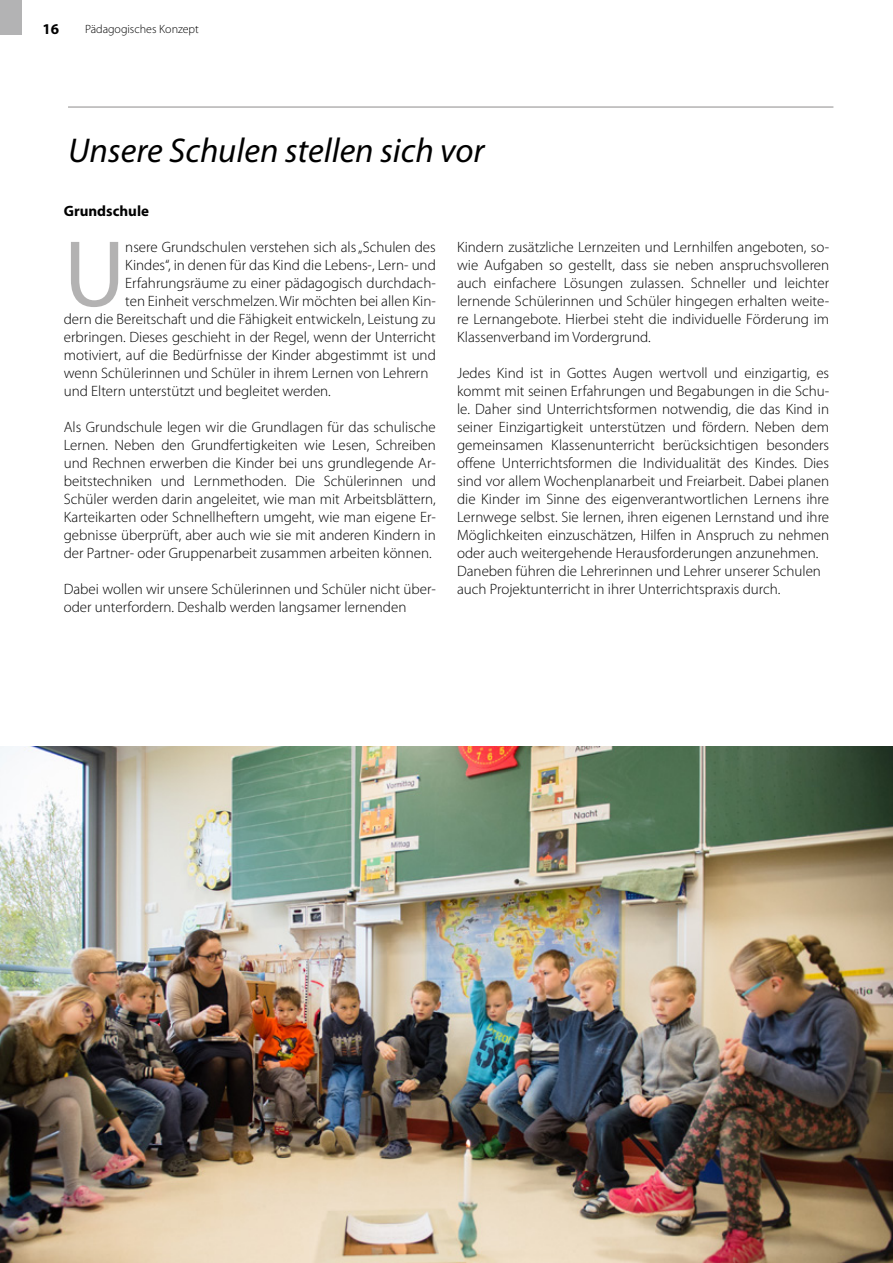
<style>
.page{position:relative;width:893px;height:1263px;background:#fff}
.page>*{position:absolute;margin:0;border:0;box-sizing:border-box;transform-origin:0 0}
.t1{font:95.1px "Myriad Pro";color:#b3b2b2}
.t2{font:italic 34.5px "Myriad Pro";color:#000}
.t3{font:300 15px/18px "Myriad Pro";color:#000;text-align:justify}
.t4{font:700 15px "Myriad Pro";color:#000}
.t5{font:300 12px "Myriad Pro";color:#000}
</style>
<div class="page">
<div style="left:0;top:0;width:21px;height:34px;background:#b3b3b4"></div>
<hr style="left:68px;top:106px;width:765px;height:2px;background:#b3b2b2">
<img style="left:0;top:746px;width:893px;height:517px">
<p class="t4" style="left:43px;top:19px;width:18px">16</p>
<p class="t5" style="left:85px;top:22px;width:115px">Pädagogisches Konzept</p>
<h2 class="t2" style="left:68px;top:129px;width:418px">Unsere Schulen stellen sich vor</h2>
<p class="t4" style="left:64px;top:201px;width:87px">Grundschule</p>
<h1 class="t1" style="left:64px;top:215px;width:63px">U</h1>
<p class="t3" style="left:125px;top:238px;width:312px">nsere Grundschulen verstehen sich als „Schulen des</p>
<p class="t3" style="left:125px;top:256px;width:312px">Kindes“, in denen für das Kind die Lebens-, Lern- und</p>
<p class="t3" style="left:125px;top:274px;width:312px">Erfahrungsräume zu einer pädagogisch durchdach-</p>
<p class="t3" style="left:125px;top:292px;width:312px">ten Einheit verschmelzen. Wir möchten bei allen Kin-</p>
<p class="t3" style="left:64px;top:310px;width:374px">dern die Bereitschaft und die Fähigkeit entwickeln, Leistung zu</p>
<p class="t3" style="left:64px;top:328px;width:374px">erbringen. Dieses geschieht in der Regel, wenn der Unterricht</p>
<p class="t3" style="left:64px;top:346px;width:374px">motiviert, auf die Bedürfnisse der Kinder abgestimmt ist und</p>
<p class="t3" style="left:64px;top:364px;width:366px">wenn Schülerinnen und Schüler in ihrem Lernen von Lehrern</p>
<p class="t3" style="left:64px;top:382px;width:269px">und Eltern unterstützt und begleitet werden.</p>
<p class="t3" style="left:64px;top:418px;width:374px">Als Grundschule legen wir die Grundlagen für das schulische Lernen. Neben den Grundfertigkeiten wie Lesen, Schreiben und Rechnen erwerben die Kinder bei uns grundlegende Ar&shy;beitstechniken und Lernmethoden. Die Schülerinnen und Schüler werden darin angeleitet, wie man mit Arbeitsblättern, Karteikarten oder Schnellheftern umgeht, wie man eigene Er&shy;gebnisse überprüft, aber auch wie sie mit anderen Kindern in der Partner- oder Gruppenarbeit zusammen arbeiten können.</p>
<p class="t3" style="left:64px;top:580px;width:374px">Dabei wollen wir unsere Schülerinnen und Schüler nicht über&shy;oder unterfordern. Deshalb werden langsamer lernenden</p>
<p class="t3" style="left:457px;top:238px;width:374px">Kindern zusätzliche Lernzeiten und Lernhilfen angeboten, so&shy;wie Aufgaben so gestellt, dass sie neben anspruchsvolleren auch einfachere Lösungen zulassen. Schneller und leichter lernende Schülerinnen und Schüler hingegen erhalten weite&shy;re Lernangebote. Hierbei steht die individuelle Förderung im Klassenverband im Vordergrund.</p>
<p class="t3" style="left:457px;top:364px;width:374px;text-align:left">Jedes Kind ist in Gottes Augen wertvoll und einzigartig, es kommt mit seinen Erfahrungen und Begabungen in die Schu&shy;le. Daher sind Unterrichtsformen notwendig, die das Kind in seiner Einzigartigkeit unterstützen und fördern. Neben dem gemeinsamen Klassenunterricht berücksichtigen besonders offene Unterrichtsformen die Individualität des Kindes. Dies sind vor allem Wochenplanarbeit und Freiarbeit. Dabei planen die Kinder im Sinne des eigenverantwortlichen Lernens ihre Lernwege selbst. Sie lernen, ihren eigenen Lernstand und ihre Möglichkeiten einzuschätzen, Hilfen in Anspruch zu nehmen oder auch weitergehende Herausforderungen anzunehmen.<br>Daneben führen die Lehrerinnen und Lehrer unserer Schulen auch Projektunterricht in ihrer Unterrichtspraxis durch.</p>
</div>
